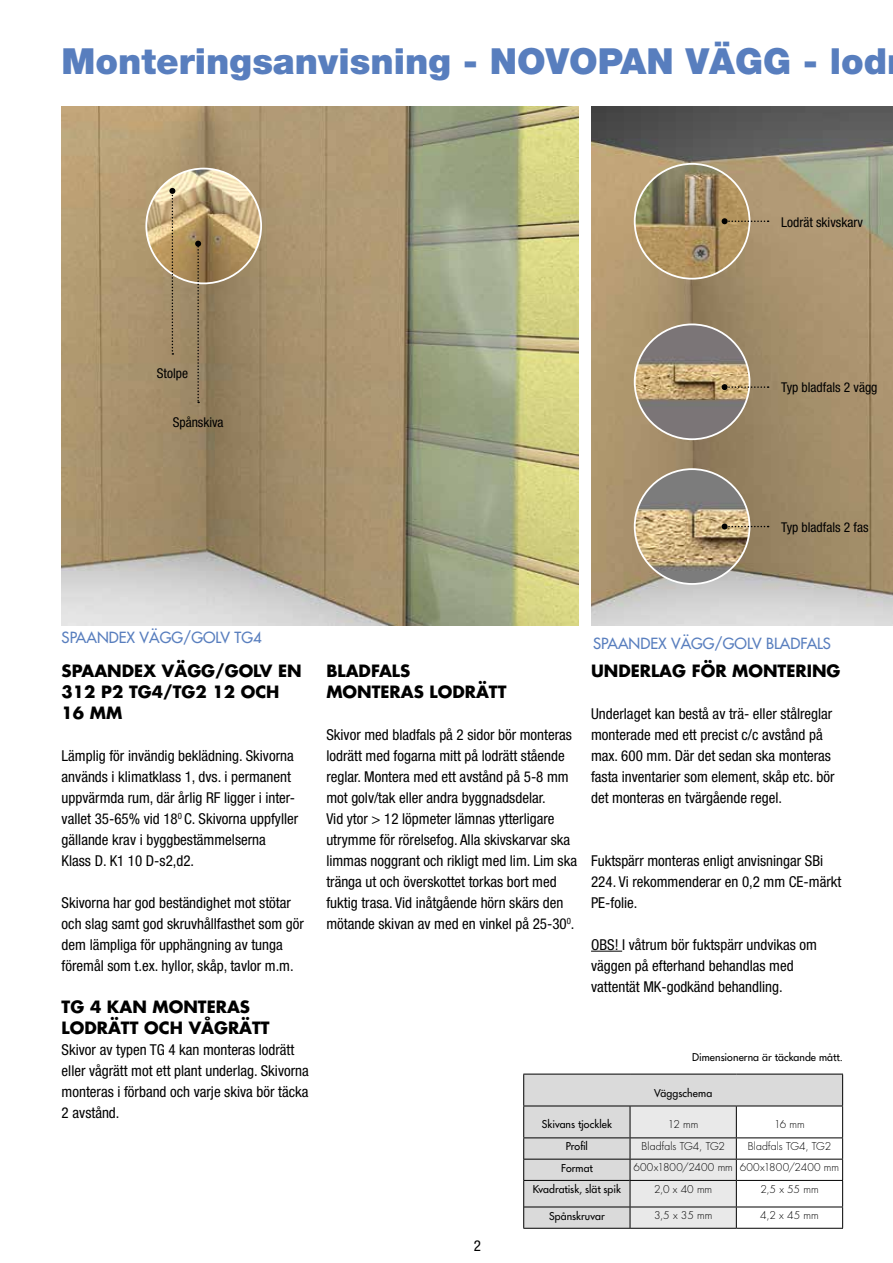
<style>
.page{position:relative;width:893px;height:1263px;background:#fff}
.page>*{position:absolute;margin:0;border:0;box-sizing:border-box;transform-origin:0 0}
.t1{font:900 36px "Helvetica Neue";color:#587ebe}
.t2{font:700 16.5px/21px "CK Futura";color:#000}
.t3{font:condensed 15px/21px "Helvetica Neue";color:#000}
.t4{font:15px "CK Futura";color:#587ebe}
.t5{font:condensed 13.5px "Helvetica Neue";color:#000}
.t6{font:300 10.5px "CK Futura";letter-spacing:.005em;color:#000}
.t7{font:10.5px "CK Futura";letter-spacing:.005em;color:#000}
</style>
<div class="page">
<img style="left:62px;top:106px;width:516px;height:519px">
<img style="left:146px;top:169px;width:115px;height:114px;border-radius:57px">
<div style="left:145px;top:168px;width:117px;height:116px;border:2px solid #fff;border-radius:50%"></div>
<img style="left:591px;top:106px;width:302px;height:519px">
<img style="left:635px;top:164px;width:114px;height:115px;border-radius:57px">
<div style="left:634px;top:163px;width:116px;height:117px;border:2px solid #fff;border-radius:50%"></div>
<img style="left:635px;top:324px;width:114px;height:115px;border-radius:57px">
<div style="left:634px;top:323px;width:116px;height:117px;border:2px solid #fff;border-radius:50%"></div>
<img style="left:635px;top:469px;width:114px;height:115px;border-radius:57px">
<div style="left:634px;top:468px;width:116px;height:117px;border:2px solid #fff;border-radius:50%"></div>
<hr style="left:591px;top:951px;width:31px;height:1px;background:#000">
<div style="left:524px;top:1075px;width:318px;height:153px;background:#dadada"></div>
<hr style="left:523px;top:1074px;width:107px;height:1px;background:#000">
<hr style="left:523px;top:1074px;width:1px;height:31px;background:#000">
<hr style="left:630px;top:1074px;width:106px;height:1px;background:#000">
<hr style="left:736px;top:1074px;width:107px;height:1px;background:#000">
<hr style="left:842px;top:1074px;width:1px;height:31px;background:#000">
<hr style="left:523px;top:1105px;width:107px;height:1px;background:#000">
<hr style="left:523px;top:1106px;width:1px;height:31px;background:#000">
<hr style="left:630px;top:1105px;width:106px;height:1px;background:#000">
<hr style="left:736px;top:1105px;width:107px;height:1px;background:#000">
<hr style="left:523px;top:1137px;width:107px;height:1px;background:#000">
<hr style="left:523px;top:1180px;width:107px;height:1px;background:#000">
<svg style="left:523px;top:1138px;width:1px;height:90px"></svg>
<hr style="left:524px;top:1159px;width:106px;height:1px;background:#000">
<hr style="left:524px;top:1206px;width:106px;height:1px;background:#000">
<svg style="left:630px;top:1106px;width:213px;height:122px"></svg>
<hr style="left:523px;top:1228px;width:107px;height:1px;background:#000">
<hr style="left:630px;top:1228px;width:106px;height:1px;background:#000">
<hr style="left:736px;top:1228px;width:107px;height:1px;background:#000">
<svg style="left:722px;top:218px;width:47px;height:6px"></svg>
<svg style="left:195px;top:241px;width:6px;height:162px"></svg>
<svg style="left:169px;top:188px;width:6px;height:167px"></svg>
<svg style="left:722px;top:384px;width:47px;height:6px"></svg>
<svg style="left:722px;top:523px;width:47px;height:6px"></svg>
<h1 class="t1" style="left:62px;top:40px;width:827px">Monteringsanvisning - NOVOPAN VÄGG - lod</h1>
<p class="t5" style="left:157px;top:365px;width:33px">Stolpe</p>
<p class="t5" style="left:173px;top:414px;width:52px">Spånskiva</p>
<p class="t5" style="left:781px;top:214px;width:83px">Lodrät skivskarv</p>
<p class="t5" style="left:781px;top:380px;width:98px">Typ bladfals 2 vägg</p>
<p class="t5" style="left:781px;top:519px;width:89px">Typ bladfals 2 fas</p>
<p class="t4" style="left:62px;top:628px;width:202px">SPAANDEX VÄGG/GOLV TG4</p>
<p class="t4" style="left:593px;top:633px;width:239px">SPAANDEX VÄGG/GOLV BLADFALS</p>
<p class="t2" style="left:62px;top:659px;width:242px">SPAANDEX VÄGG/GOLV EN<br>312 P2 TG4/TG2 12 OCH<br>16 MM</p>
<p class="t3" style="left:62px;top:745px;width:238px">Lämplig för invändig beklädning. Skivorna används i klimatklass 1, dvs. i permanent uppvärmda rum, där årlig RF ligger i inter&shy;vallet 35-65% vid 18<sup>0</sup> C. Skivorna uppfyller gällande krav i byggbestämmelserna Klass D. K1 10 D-s2,d2.</p>
<p class="t3" style="left:62px;top:892px;width:244px">Skivorna har god beständighet mot stötar och slag samt god skruvhållfasthet som gör dem lämpliga för upphängning av tunga föremål som t.ex. hyllor, skåp, tavlor m.m.</p>
<p class="t2" style="left:62px;top:995px;width:210px">TG 4 KAN MONTERAS<br>LODRÄTT OCH VÅGRÄTT</p>
<p class="t3" style="left:62px;top:1039px;width:249px">Skivor av typen TG 4 kan monteras lodrätt eller vågrätt mot ett plant underlag. Skivorna monteras i förband och varje skiva bör täcka 2 avstånd.</p>
<p class="t2" style="left:326px;top:659px;width:182px">BLADFALS<br>MONTERAS LODRÄTT</p>
<p class="t3" style="left:326px;top:724px;width:252px">Skivor med bladfals på 2 sidor bör monteras lodrätt med fogarna mitt på lodrätt stående reglar. Montera med ett avstånd på 5-8 mm mot golv/tak eller andra byggnadsdelar.<br>Vid ytor &gt; 12 löpmeter lämnas ytterligare utrymme för rörelsefog. Alla skivskarvar ska limmas noggrant och rikligt med lim. Lim ska tränga ut och överskottet torkas bort med fuktig trasa. Vid inåtgående hörn skärs den mötande skivan av med en vinkel på 25-30<sup>0</sup>.</p>
<p class="t2" style="left:591px;top:659px;width:251px">UNDERLAG FÖR MONTERING</p>
<p class="t3" style="left:591px;top:703px;width:245px">Underlaget kan bestå av trä- eller stålreglar monterade med ett precist c/c avstånd på max. 600 mm. Där det sedan ska monteras fasta inventarier som element, skåp etc. bör det monteras en tvärgående regel.</p>
<p class="t3" style="left:591px;top:850px;width:252px">Fuktspärr monteras enligt anvisningar SBi<br>224. Vi rekommenderar en 0,2 mm CE-märkt<br>PE-folie.</p>
<p class="t3" style="left:591px;top:934px;width:227px">OBS! I våtrum bör fuktspärr undvikas om väggen på efterhand behandlas med vattentät MK-godkänd behandling.</p>
<p class="t7" style="left:692px;top:1050px;width:152px">Dimensionerna är täckande mått.</p>
<p class="t7" style="left:654px;top:1086px;width:59px">Väggschema</p>
<p class="t3" style="left:474px;top:1235px;width:9px">2</p>
<p class="t7" style="left:542px;top:1118px;width:72px">Skivans tjocklek</p>
<p class="t6" style="left:668px;top:1118px;width:32px">12 mm</p>
<p class="t6" style="left:774px;top:1118px;width:32px">16 mm</p>
<p class="t7" style="left:566px;top:1140px;width:24px">Profil</p>
<p class="t6" style="left:641px;top:1140px;width:85px">Bladfals TG4, TG2</p>
<p class="t6" style="left:748px;top:1140px;width:85px">Bladfals TG4, TG2</p>
<p class="t7" style="left:561px;top:1161px;width:33px">Format</p>
<p class="t6" style="left:633px;top:1161px;width:207px">600x1800/2400 mm 600x1800/2400 mm</p>
<p class="t7" style="left:533px;top:1182px;width:90px">Kvadratisk, slät spik</p>
<p class="t6" style="left:654px;top:1182px;width:60px">2,0 x 40 mm</p>
<p class="t6" style="left:760px;top:1182px;width:60px">2,5 x 55 mm</p>
<p class="t7" style="left:549px;top:1209px;width:57px">Spånskruvar</p>
<p class="t6" style="left:654px;top:1209px;width:60px">3,5 x 35 mm</p>
<p class="t6" style="left:760px;top:1209px;width:60px">4,2 x 45 mm</p>
</div>
